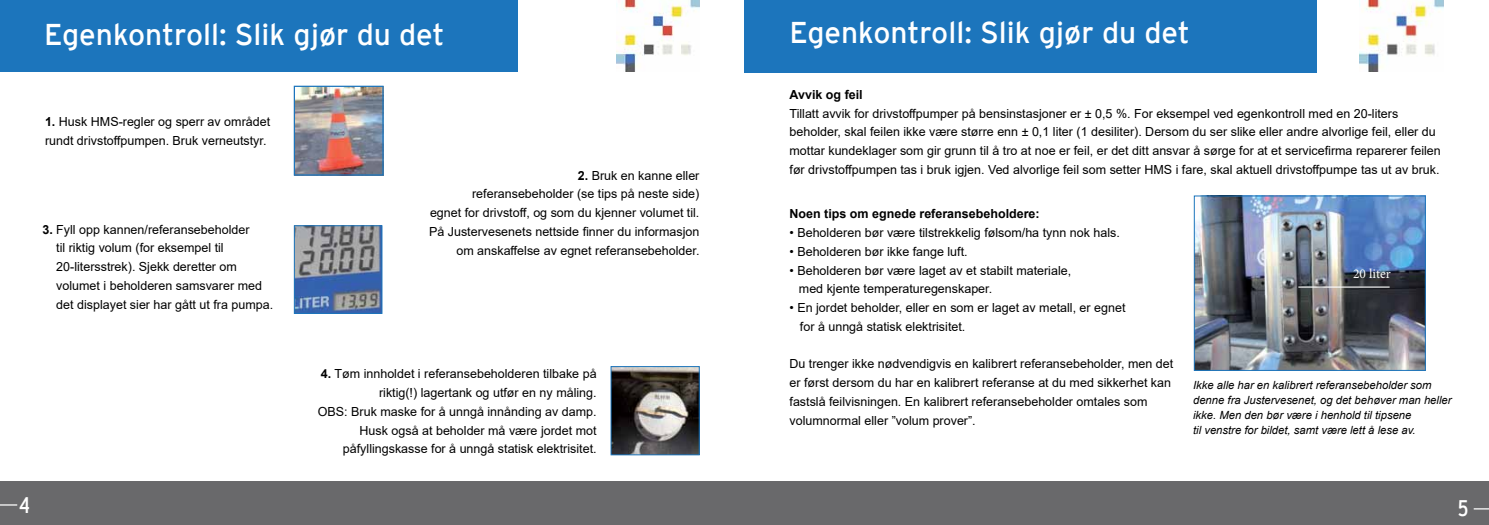
<style>
.page{position:relative;width:1489px;height:525px;background:#fff}
.page>*{position:absolute;margin:0;border:0;box-sizing:border-box;transform-origin:0 0}
.t1{font:30px "Interstate";color:#fff}
.t2{font:condensed 22.5px "Interstate";color:#fff}
.t3{font:13.5px "Minion Pro";color:#fff}
.t4{font:12.5px/18.8px "Arial";color:#000}
.t5{font:700 12.5px "Arial";color:#000}
.t6{font:italic 11.25px/15px "Arial";color:#000}
.s1{font-weight:700}
</style>
<div class="page">
<div style="left:0;top:0;width:517px;height:72px;background:#1c75bc"></div>
<img style="left:616px;top:0;width:83px;height:72px">
<div style="left:0;top:481px;width:1488px;height:43px;background:#69696b"></div>
<div style="left:744px;top:0;width:573px;height:72px;background:#1c75bc"></div>
<img style="left:1359px;top:0;width:84px;height:72px">
<svg style="left:0;top:504px;width:17px;height:1px"></svg>
<svg style="left:1473px;top:508px;width:15px;height:1px"></svg>
<img style="left:613px;top:368px;width:84px;height:85px">
<div style="left:611px;top:366px;width:88px;height:89px;border:1px solid #1c75bc"></div>
<img style="left:296px;top:88px;width:85px;height:85px">
<div style="left:294px;top:86px;width:89px;height:89px;border:1px solid #1c75bc"></div>
<img style="left:296px;top:227px;width:84px;height:85px">
<div style="left:294px;top:225px;width:88px;height:89px;border:1px solid #1c75bc"></div>
<img style="left:1195px;top:197px;width:228px;height:171px">
<div style="left:1193px;top:195px;width:232px;height:175px;border:1px solid #1c75bc"></div>
<hr style="left:1298px;top:286px;width:91px;height:1px;background:#fff">
<h1 class="t1" style="left:44px;top:18px;width:402px">Egenkontroll: Slik gjør du det</h1>
<h1 class="t1" style="left:789px;top:16px;width:402px">Egenkontroll: Slik gjør du det</h1>
<p class="t4" style="left:45px;top:112px;width:227px"><span class="s1">1.</span> Husk HMS-regler og sperr av området rundt drivstoffpumpen. Bruk verneutstyr.</p>
<p class="t4" style="left:56px;top:220px;width:218px;text-indent:-14px"><span class="s1">3.</span> Fyll opp kannen/referansebeholder<br>til riktig volum (for eksempel til 20-litersstrek). Sjekk deretter om volumet i beholderen samsvarer med det displayet sier har gått ut fra pumpa.</p>
<p class="t4" style="left:429px;top:165px;width:272px;text-align:right"><span class="s1">2.</span> Bruk en kanne eller<br>referansebeholder (se tips på neste side)<br>egnet for drivstoff, og som du kjenner volumet til.<br>På Justervesenets nettside finner du informasjon om anskaffelse av egnet referansebeholder.</p>
<p class="t4" style="left:318px;top:364px;width:280px;text-align:right"><span class="s1">4.</span> Tøm innholdet i referansebeholderen tilbake på riktig(!) lagertank og utfør en ny måling.<br>OBS: Bruk maske for å unngå innånding av damp.<br>Husk også at beholder må være jordet mot påfyllingskasse for å unngå statisk elektrisitet.</p>
<p class="t5" style="left:789px;top:86px;width:75px">Avvik og feil</p>
<p class="t4" style="left:789px;top:104px;width:652px">Tillatt avvik for drivstoffpumper på bensinstasjoner er ± 0,5 %. For eksempel ved egenkontroll med en 20-liters beholder, skal feilen ikke være større enn ± 0,1 liter (1 desiliter). Dersom du ser slike eller andre alvorlige feil, eller du mottar kundeklager som gir grunn til å tro at noe er feil, er det ditt ansvar å sørge for at et servicefirma reparerer feilen før drivstoffpumpen tas i bruk igjen. Ved alvorlige feil som setter HMS i fare, skal aktuell drivstoffpumpe tas ut av bruk.</p>
<p class="t5" style="left:789px;top:205px;width:252px">Noen tips om egnede referansebeholdere:</p>
<p class="t4" style="left:789px;top:223px;width:332px">• Beholderen bør være tilstrekkelig følsom/ha tynn nok hals.</p>
<p class="t4" style="left:789px;top:242px;width:180px">• Beholderen bør ikke fange luft.</p>
<p class="t4" style="left:799px;top:260px;width:274px;text-indent:-9px">• Beholderen bør være laget av et stabilt materiale, med kjente temperaturegenskaper.</p>
<p class="t4" style="left:800px;top:298px;width:327px;text-indent:-10px">• En jordet beholder, eller en som er laget av metall, er egnet for å unngå statisk elektrisitet.</p>
<p class="t4" style="left:789px;top:354px;width:385px">Du trenger ikke nødvendigvis en kalibrert referansebeholder, men det er først dersom du har en kalibrert referanse at du med sikkerhet kan fastslå feilvisningen. En kalibrert referansebeholder omtales som volumnormal eller ”volum prover”.</p>
<p class="t3" style="left:1352px;top:265px;width:39px">20 liter</p>
<p class="t6" style="left:1192px;top:377px;width:260px">Ikke alle har en kalibrert referansebeholder som denne fra Justervesenet, og det behøver man heller ikke. Men den bør være i henhold til tipsene<br>til venstre for bildet, samt være lett å lese av.</p>
<h2 class="t2" style="left:19px;top:492px;width:12px">4</h2>
<h2 class="t2" style="left:1457px;top:494px;width:12px">5</h2>
</div>
